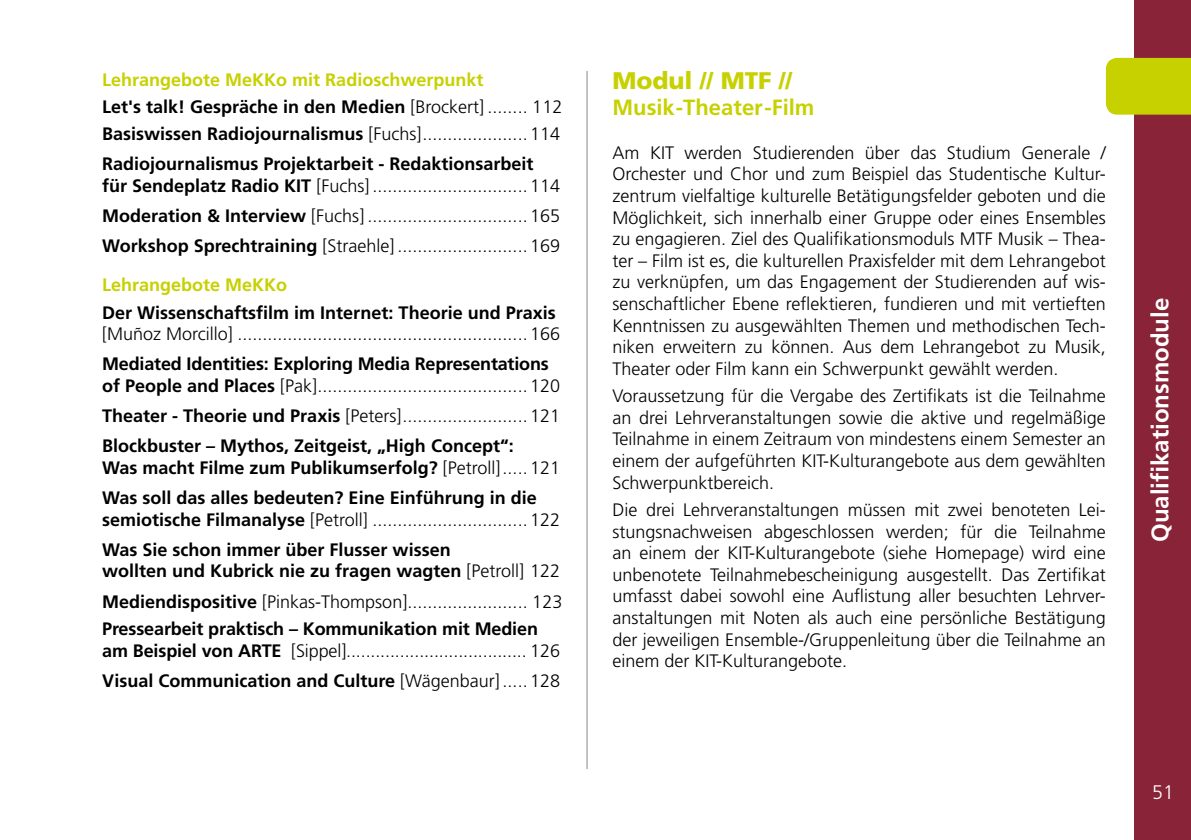
<style>
.page{position:relative;width:1191px;height:840px;background:#fff}
.page>*{position:absolute;margin:0;border:0;box-sizing:border-box;transform-origin:0 0}
.t1{font:700 24px "Frutiger LT Std";color:#fff}
.t2{font:900 24px "Frutiger LT Std";color:#c7d100}
.t3{font:700 22px "Frutiger LT Std";color:#c7d100}
.t4{font:300 19.6px "Frutiger LT Std";color:#fff}
.t5{font:300 18px/21.6px "Frutiger LT Std";color:#000;text-align:justify}
.t6{font:700 18px/21.6px "Frutiger LT Std";color:#000}
.t7{font:700 18px "Frutiger LT Std";color:#c7d100}
.s1{color:#c7d100}
.s2{font-weight:300}
.s3{font-weight:700}
</style>
<div class="page">
<div style="left:1134px;top:0;width:57px;height:839px;background:#892337"></div>
<div style="left:1106px;top:58px;width:85px;height:57px;background:#c7d100"></div>
<hr style="left:586px;top:71px;width:1px;height:697px;background:#87888a">
<p class="t6" style="left:102px;top:66px;width:462px;line-height:27.2px"><span class="s1">Lehrangebote MeKKo mit Radioschwerpunkt<br></span>Let's talk! Gespräche in den Medien <span class="s2">[Brockert] ........ 112<br></span>Basiswissen Radiojournalismus <span class="s2">[Fuchs]..................... 114</span></p>
<p class="t6" style="left:102px;top:153px;width:459px">Radiojournalismus Projektarbeit - Redaktionsarbeit für Sendeplatz Radio KIT <span class="s2">[Fuchs] ............................... 114</span></p>
<p class="t5" style="left:102px;top:201px;width:459px;line-height:30px"><span class="s3">Moderation &amp; Interview</span> [Fuchs] ................................ 165<br><span class="s3">Workshop Sprechtraining</span> [Straehle] .......................... 169</p>
<p class="t7" style="left:102px;top:274px;width:187px">Lehrangebote MeKKo</p>
<p class="t6" style="left:102px;top:301px;width:455px">Der Wissenschaftsfilm im Internet: Theorie und Praxis</p>
<p class="t5" style="left:102px;top:323px;width:459px">[Muñoz Morcillo] .......................................................... 166</p>
<p class="t6" style="left:102px;top:353px;width:459px">Mediated Identities: Exploring Media Representations of People and Places <span class="s2">[Pak].......................................... 120</span></p>
<p class="t6" style="left:102px;top:401px;width:459px;line-height:30px">Theater - Theorie und Praxis <span class="s2">[Peters]......................... 121<br></span>Blockbuster – Mythos, Zeitgeist, „High Concept“:</p>
<p class="t6" style="left:102px;top:452px;width:459px;line-height:30px">Was macht Filme zum Publikumserfolg? <span class="s2">[Petroll]..... 121<br></span>Was soll das alles bedeuten? Eine Einführung in die</p>
<p class="t6" style="left:102px;top:504px;width:459px;line-height:30px">semiotische Filmanalyse <span class="s2">[Petroll] ............................... 122<br></span>Was Sie schon immer über Flusser wissen</p>
<p class="t5" style="left:102px;top:556px;width:462px;line-height:30px"><span class="s3">wollten und Kubrick nie zu fragen wagten</span> [Petroll] 122<br><span class="s3">Mediendispositive</span> [Pinkas-Thompson]........................ 123</p>
<p class="t6" style="left:102px;top:617px;width:459px">Pressearbeit praktisch – Kommunikation mit Medien am Beispiel von ARTE <span class="s2">[Sippel]..................................... 126</span></p>
<p class="t6" style="left:102px;top:669px;width:459px">Visual Communication and Culture <span class="s2">[Wägenbaur] ..... 128</span></p>
<h1 class="t2" style="left:612px;top:66px;width:181px">Modul // MTF //</h1>
<p class="t3" style="left:612px;top:95px;width:203px">Musik-Theater-Film</p>
<p class="t5" style="left:612px;top:142px;width:495px">Am KIT werden Studierenden über das Studium Generale / Orchester und Chor und zum Beispiel das Studentische Kultur&shy;zentrum vielfaltige kulturelle Betätigungsfelder geboten und die Möglichkeit, sich innerhalb einer Gruppe oder eines Ensembles zu engagieren. Ziel des Qualifikationsmoduls MTF Musik – Thea&shy;ter – Film ist es, die kulturellen Praxisfelder mit dem Lehrangebot zu verknüpfen, um das Engagement der Studierenden auf wis&shy;senschaftlicher Ebene reflektieren, fundieren und mit vertieften Kenntnissen zu ausgewählten Themen und methodischen Tech&shy;niken erweitern zu können. Aus dem Lehrangebot zu Musik, Theater oder Film kann ein Schwerpunkt gewählt werden.</p>
<p class="t5" style="left:612px;top:385px;width:495px">Voraussetzung für die Vergabe des Zertifikats ist die Teilnahme an drei Lehrveranstaltungen sowie die aktive und regelmäßige Teilnahme in einem Zeitraum von mindestens einem Semester an einem der aufgeführten KIT-Kulturangebote aus dem gewählten Schwerpunktbereich.</p>
<p class="t5" style="left:612px;top:499px;width:495px">Die drei Lehrveranstaltungen müssen mit zwei benoteten Lei&shy;stungsnachweisen abgeschlossen werden; für die Teilnahme an einem der KIT-Kulturangebote (siehe Homepage) wird eine unbenotete Teilnahmebescheinigung ausgestellt. Das Zertifikat umfasst dabei sowohl eine Auflistung aller besuchten Lehrver&shy;anstaltungen mit Noten als auch eine persönliche Bestätigung der jeweiligen Ensemble-/Gruppenleitung über die Teilnahme an einem der KIT-Kulturangebote.</p>
<h1 class="t1" style="left:1146px;top:542px;width:246px;rotate:-90deg">Qualifikationsmodule</h1>
<p class="t4" style="left:1152px;top:780px;width:23px">51</p>
</div>
